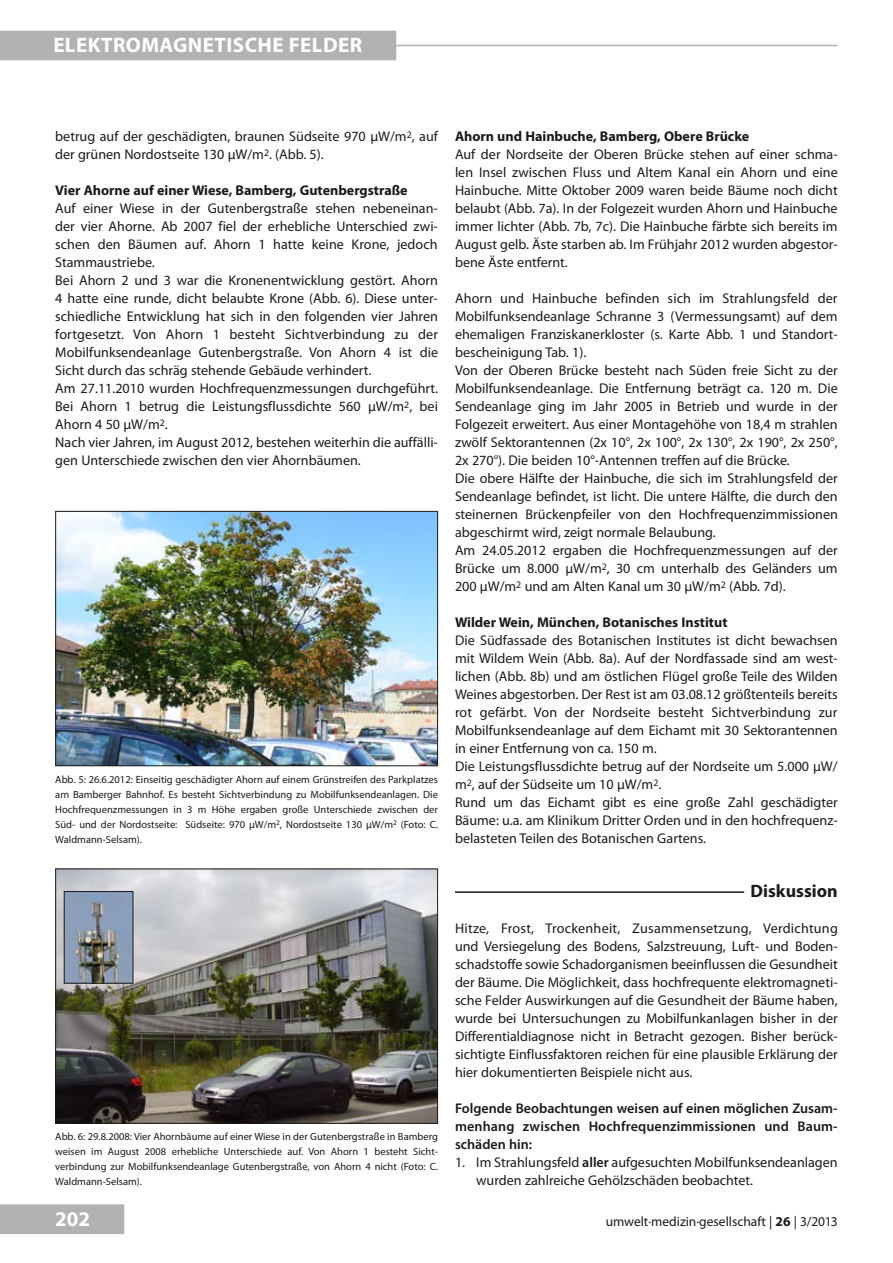
<style>
.page{position:relative;width:893px;height:1263px;background:#fff}
.page>*{position:absolute;margin:0;border:0;box-sizing:border-box;transform-origin:0 0}
.t1{font:700 21px "Myriad Pro";letter-spacing:.02em;color:#fff}
.Zwischenüberschrift{font:700 18px "Myriad Pro";color:#1a1a18}
.Normal_-_5{font:14.1px/18px "Myriad Pro";color:#1a1a18;text-align:justify}
.t2{font:700 14.1px "Myriad Pro";color:#1a1a18}
.t3{font:600 14.1px/18px "Myriad Pro";letter-spacing:.01em;color:#1a1a18;text-align:justify}
.t4{font:13.5px "Myriad Pro";color:#1a1a18}
.BU{font:10.5px/15px "Myriad Pro";color:#1a1a18;text-align:justify}
.s1{font-weight:600}
.s2{font-weight:700}
</style>
<div class="page">
<hr style="left:55px;top:45px;width:783px;height:1px;background:#b1b2b3">
<div style="left:0;top:1204px;width:124px;height:30px;background:#b1b2b3"></div>
<div style="left:0;top:31px;width:396px;height:29px;background:#b1b2b3"></div>
<hr style="left:455px;top:891px;width:383px;height:2px;background:#1a1a18">
<div style="left:744px;top:889px;width:94px;height:6px;background:#fff"></div>
<img style="left:57px;top:513px;width:379px;height:251px">
<div style="left:55px;top:511px;width:383px;height:255px;border:1px solid #1a1a18"></div>
<img style="left:57px;top:870px;width:379px;height:252px">
<div style="left:55px;top:868px;width:383px;height:256px;border:1px solid #1a1a18"></div>
<img style="left:66px;top:893px;width:65px;height:88px">
<div style="left:64px;top:891px;width:69px;height:92px;border:1px solid #1a1a18"></div>
<h1 class="t1" style="left:53px;top:32px;width:310px">Elektromagnetische Felder</h1>
<p class="Normal_-_5" style="left:55px;top:127px;width:384px">betrug auf der geschädigten, braunen Südseite 970 µW/m<sup>2</sup>, auf der grünen Nordostseite 130 µW/m<sup>2</sup>. (Abb. 5).</p>
<p class="t2" style="left:55px;top:181px;width:354px">Vier Ahorne auf einer Wiese, Bamberg, Gutenbergstraße</p>
<p class="Normal_-_5" style="left:55px;top:199px;width:384px">Auf einer Wiese in der Gutenbergstraße stehen nebeneinan&shy;der vier Ahorne. Ab 2007 fiel der erhebliche Unterschied zwi&shy;schen den Bäumen auf. Ahorn 1 hatte keine Krone, jedoch Stammaustriebe.</p>
<p class="Normal_-_5" style="left:55px;top:271px;width:384px">Bei Ahorn 2 und 3 war die Kronenentwicklung gestört. Ahorn 4 hatte eine runde, dicht belaubte Krone (Abb. 6). Diese unter&shy;schiedliche Entwicklung hat sich in den folgenden vier Jahren fortgesetzt. Von Ahorn 1 besteht Sichtverbindung zu der Mobilfunksendeanlage Gutenbergstraße. Von Ahorn 4 ist die Sicht durch das schräg stehende Gebäude verhindert.</p>
<p class="Normal_-_5" style="left:55px;top:379px;width:384px">Am 27.11.2010 wurden Hochfrequenzmessungen durchgeführt.<br>Bei Ahorn 1 betrug die Leistungsflussdichte 560 µW/m<sup>2</sup>, bei Ahorn 4 50 µW/m<sup>2</sup>.</p>
<p class="Normal_-_5" style="left:55px;top:433px;width:384px">Nach vier Jahren, im August 2012, bestehen weiterhin die auffälli&shy;gen Unterschiede zwischen den vier Ahornbäumen.</p>
<p class="BU" style="left:55px;top:771px;width:384px">Abb. 5: 26.6.2012: Einseitig geschädigter Ahorn auf einem Grünstreifen des Parkplatzes am Bamberger Bahnhof. Es besteht Sichtverbindung zu Mobilfunksendeanlagen. Die Hochfrequenzmessungen in 3 m Höhe ergaben große Unterschiede zwischen der Süd- und der Nordostseite: Südseite: 970 µW/m<sup>2</sup>, Nordostseite 130 µW/m<sup>2</sup> (Foto: C.<br>Waldmann-Selsam).</p>
<p class="BU" style="left:55px;top:1129px;width:384px">Abb. 6: 29.8.2008: Vier Ahornbäume auf einer Wiese in der Gutenbergstraße in Bamberg weisen im August 2008 erhebliche Unterschiede auf. Von Ahorn 1 besteht Sicht&shy;verbindung zur Mobilfunksendeanlage Gutenbergstraße, von Ahorn 4 nicht (Foto: C.<br>Waldmann-Selsam).</p>
<p class="t2" style="left:455px;top:127px;width:296px">Ahorn und Hainbuche, Bamberg, Obere Brücke</p>
<p class="Normal_-_5" style="left:455px;top:145px;width:384px">Auf der Nordseite der Oberen Brücke stehen auf einer schma&shy;len Insel zwischen Fluss und Altem Kanal ein Ahorn und eine Hainbuche. Mitte Oktober 2009 waren beide Bäume noch dicht belaubt (Abb. 7a). In der Folgezeit wurden Ahorn und Hainbuche immer lichter (Abb. 7b, 7c). Die Hainbuche färbte sich bereits im August gelb. Äste starben ab. Im Frühjahr 2012 wurden abgestor&shy;bene Äste entfernt.</p>
<p class="Normal_-_5" style="left:455px;top:289px;width:384px">Ahorn und Hainbuche befinden sich im Strahlungsfeld der Mobilfunksendeanlage Schranne 3 (Vermessungsamt) auf dem ehemaligen Franziskanerkloster (s. Karte Abb. 1 und Standort&shy;bescheinigung Tab. 1).</p>
<p class="Normal_-_5" style="left:455px;top:361px;width:384px">Von der Oberen Brücke besteht nach Süden freie Sicht zu der Mobilfunksendeanlage. Die Entfernung beträgt ca. 120 m. Die Sendeanlage ging im Jahr 2005 in Betrieb und wurde in der Folgezeit erweitert. Aus einer Montagehöhe von 18,4 m strahlen zwölf Sektorantennen (2x 10°, 2x 100°, 2x 130°, 2x 190°, 2x 250°, 2x 270°). Die beiden 10°-Antennen treffen auf die Brücke.</p>
<p class="Normal_-_5" style="left:455px;top:469px;width:384px">Die obere Hälfte der Hainbuche, die sich im Strahlungsfeld der Sendeanlage befindet, ist licht. Die untere Hälfte, die durch den steinernen Brückenpfeiler von den Hochfrequenzimmissionen abgeschirmt wird, zeigt normale Belaubung.</p>
<p class="Normal_-_5" style="left:455px;top:541px;width:384px">Am 24.05.2012 ergaben die Hochfrequenzmessungen auf der Brücke um 8.000 µW/m<sup>2</sup>, 30 cm unterhalb des Geländers um 200 µW/m<sup>2</sup> und am Alten Kanal um 30 µW/m<sup>2</sup> (Abb. 7d).</p>
<p class="t2" style="left:455px;top:613px;width:274px">Wilder Wein, München, Botanisches Institut</p>
<p class="Normal_-_5" style="left:455px;top:631px;width:384px">Die Südfassade des Botanischen Institutes ist dicht bewachsen mit Wildem Wein (Abb. 8a). Auf der Nordfassade sind am west&shy;lichen (Abb. 8b) und am östlichen Flügel große Teile des Wilden Weines abgestorben. Der Rest ist am 03.08.12 größtenteils bereits rot gefärbt. Von der Nordseite besteht Sichtverbindung zur Mobilfunksendeanlage auf dem Eichamt mit 30 Sektorantennen in einer Entfernung von ca. 150 m.</p>
<p class="Normal_-_5" style="left:455px;top:757px;width:384px">Die Leistungsflussdichte betrug auf der Nordseite um 5.000 µW/ m<sup>2</sup>, auf der Südseite um 10 µW/m<sup>2</sup>.</p>
<p class="Normal_-_5" style="left:455px;top:793px;width:384px">Rund um das Eichamt gibt es eine große Zahl geschädigter Bäume: u.a. am Klinikum Dritter Orden und in den hochfrequenz&shy;belasteten Teilen des Botanischen Gartens.</p>
<p class="Zwischenüberschrift" style="left:751px;top:879px;width:89px">Diskussion</p>
<p class="Normal_-_5" style="left:455px;top:919px;width:384px">Hitze, Frost, Trockenheit, Zusammensetzung, Verdichtung und Versiegelung des Bodens, Salzstreuung, Luft- und Boden&shy;schadstoffe sowie Schadorganismen beeinflussen die Gesundheit der Bäume. Die Möglichkeit, dass hochfrequente elektromagneti&shy;sche Felder Auswirkungen auf die Gesundheit der Bäume haben, wurde bei Untersuchungen zu Mobilfunkanlagen bisher in der Differentialdiagnose nicht in Betracht gezogen. Bisher berück&shy;sichtigte Einflussfaktoren reichen für eine plausible Erklärung der hier dokumentierten Beispiele nicht aus.</p>
<p class="t3" style="left:455px;top:1099px;width:384px">Folgende Beobachtungen weisen auf einen möglichen Zusam&shy;menhang zwischen Hochfrequenzimmissionen und Baum&shy;schäden hin:</p>
<p class="Normal_-_5" style="left:476px;top:1153px;width:363px;text-indent:-21px">1. Im Strahlungsfeld <span class="s1">aller</span> aufgesuchten Mobilfunksendeanlagen wurden zahlreiche Gehölzschäden beobachtet.</p>
<h1 class="t1" style="left:55px;top:1205px;width:36px">202</h1>
<p class="t4" style="left:606px;top:1213px;width:233px">umwelt·medizin·gesellschaft | <span class="s2">26</span> | 3/2013</p>
</div>
